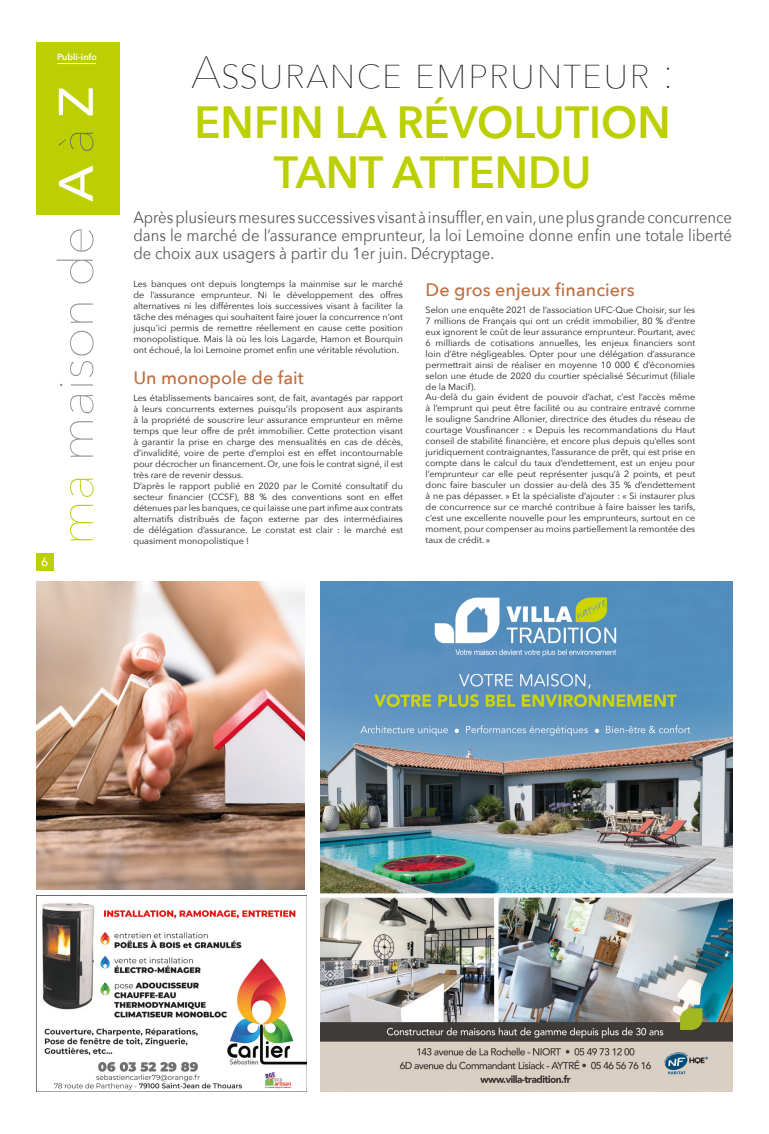
<style>
.page{position:relative;width:769px;height:1134px;background:#fff}
.page>*{position:absolute;margin:0;border:0;box-sizing:border-box;transform-origin:0 0}
.t1{font:200 48px "Avenir Next";letter-spacing:-.01em;color:#939190;scale:1.07 1}
.t2{font:600 45px/50px "Avenir Next";color:#bccf00;text-align:center;scale:.95 1}
.t3{font:200 45px "Avenir Next";color:#1d1d1b}
.t4{font:500 18px "Avenir Next";color:#bf6e41}
.t5{font:16.5px/18px "Avenir Next";color:#575756;text-align:justify;scale:.9 1}
.t6{font:500 12px "Avenir Next";color:#fff}
.t7{font:9px/11px "Avenir Next";color:#1d1d1b}
.t8{font:600 9px "Avenir Next";color:#fff}
.s1{color:#bccf00}
.s2{font-weight:500;color:#fff}
.s3{color:#70706f}
</style>
<div class="page">
<div style="left:36px;top:554px;width:17px;height:17px;background:#bccf00"></div>
<div style="left:37px;top:43px;width:83px;height:172px;background:#bccf00"></div>
<hr style="left:57px;top:63px;width:39px;height:1px;background:#fff">
<img style="left:37px;top:581px;width:267px;height:309px">
<img style="left:42px;top:903px;width:264px;height:187px">
<img style="left:320px;top:581px;width:411px;height:510px">
<p class="t8" style="left:57px;top:49px;width:41px">Publi-info</p>
<h3 class="t6" style="left:41px;top:551px;width:9px">6</h3>
<h1 class="t1" style="left:36px;top:546px;width:431px;rotate:-90deg"><span class="s1">ma</span> maison de <span class="s2">A</span> <span class="s3">à</span> <span class="s2">Z</span></h1>
<h2 class="t3" style="left:191px;top:34px;width:484px">Assurance emprunteur :</h2>
<h2 class="t2" style="left:194px;top:96px;width:502px">ENFIN LA RÉVOLUTION<br>TANT ATTENDU</h2>
<h3 class="t5" style="left:133px;top:208px;width:666px">Après plusieurs mesures successives visant à insuffler, en vain, une plus grande concurrence dans le marché de l’assurance emprunteur, la loi Lemoine donne enfin une totale liberté de choix aux usagers à partir du 1er juin. Décryptage.</h3>
<p class="t7" style="left:133px;top:278px;width:271px;text-align:justify">Les banques ont depuis longtemps la mainmise sur le marché de l’assurance emprunteur. Ni le développement des offres alternatives ni les différentes lois successives visant à faciliter la tâche des ménages qui souhaitent faire jouer la concurrence n’ont jusqu’ici permis de remettre réellement en cause cette position monopolistique. Mais là où les lois Lagarde, Hamon et Bourquin ont échoué, la loi Lemoine promet enfin une véritable révolution.</p>
<h3 class="t4" style="left:133px;top:363px;width:172px">Un monopole de fait</h3>
<p class="t7" style="left:133px;top:392px;width:271px">Les établissements bancaires sont, de fait, avantagés par rapport à leurs concurrents externes puisqu’ils proposent aux aspirants à la propriété de souscrire leur assurance emprunteur en même temps que leur offre de prêt immobilier. Cette protection visant à garantir la prise en charge des mensualités en cas de décès, d’invalidité, voire de perte d’emploi est en effet incontournable pour décrocher un financement. Or, une fois le contrat signé, il est très rare de revenir dessus.<br>D’après le rapport publié en 2020 par le Comité consultatif du secteur financier (CCSF), 88 % des conventions sont en effet détenues par les banques, ce qui laisse une part infime aux contrats alternatifs distribués de façon externe par des intermédiaires de délégation d’assurance. Le constat est clair : le marché est quasiment monopolistique !</p>
<h3 class="t4" style="left:425px;top:274px;width:210px">De gros enjeux financiers</h3>
<p class="t7" style="left:425px;top:303px;width:271px">Selon une enquête 2021 de l’association UFC-Que Choisir, sur les 7 millions de Français qui ont un crédit immobilier, 80 % d’entre eux ignorent le coût de leur assurance emprunteur. Pourtant, avec 6 milliards de cotisations annuelles, les enjeux financiers sont loin d’être négligeables. Opter pour une délégation d’assurance permettrait ainsi de réaliser en moyenne 10 000 € d’économies selon une étude de 2020 du courtier spécialisé Sécurimut (filiale de la Macif).<br>Au-delà du gain évident de pouvoir d’achat, c’est l’accès même à l’emprunt qui peut être facilité ou au contraire entravé comme le souligne Sandrine Allonier, directrice des études du réseau de courtage Vousfinancer : « Depuis les recommandations du Haut conseil de stabilité financière, et encore plus depuis qu’elles sont juridiquement contraignantes, l’assurance de prêt, qui est prise en compte dans le calcul du taux d’endettement, est un enjeu pour l’emprunteur car elle peut représenter jusqu’à 2 points, et peut donc faire basculer un dossier au-delà des 35 % d’endettement à ne pas dépasser. » Et la spécialiste d’ajouter : « Si instaurer plus de concurrence sur ce marché contribue à faire baisser les tarifs, c’est une excellente nouvelle pour les emprunteurs, surtout en ce moment, pour compenser au moins partiellement la remontée des taux de crédit. »</p>
</div>
